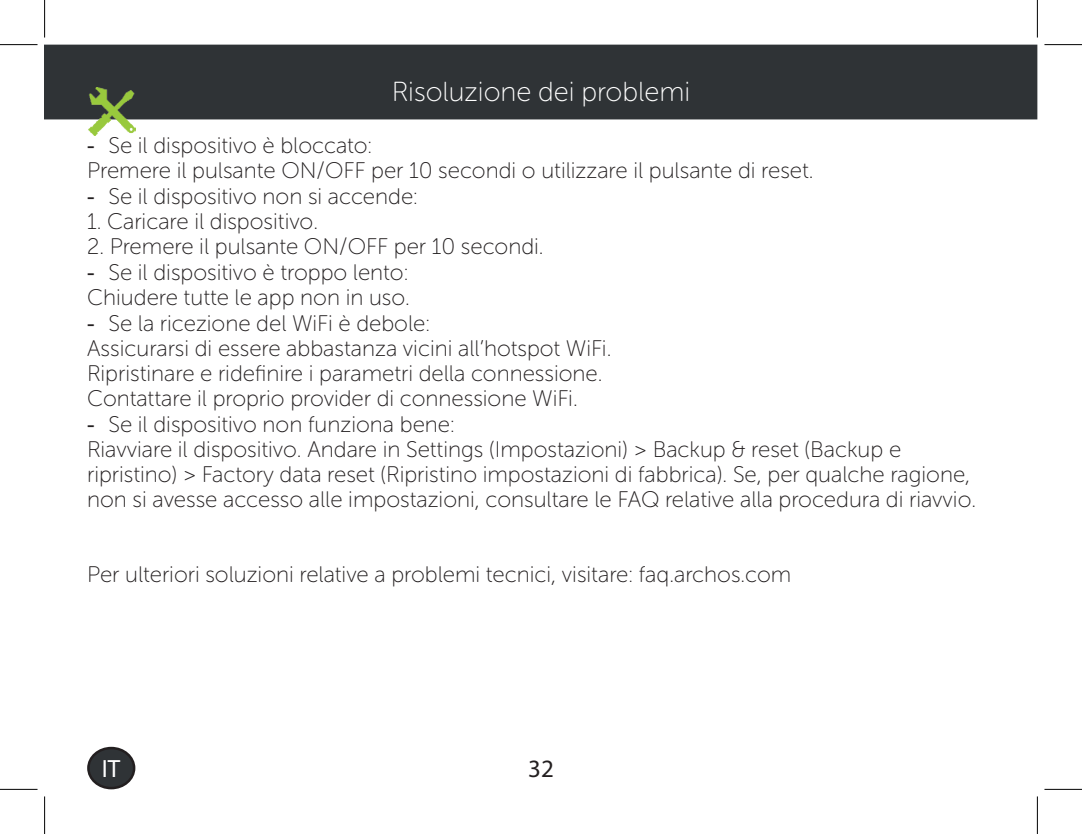
<style>
.page{position:relative;width:1082px;height:834px;background:#fff}
.page>*{position:absolute;margin:0;border:0;box-sizing:border-box;transform-origin:0 0}
.t1{font:27.5px "Museo Sans Rounded 100";color:#fff}
.t2{font:25px "Myriad Pro";color:#fff}
.t3{font:25px "Myriad Pro";color:#231f20}
.t4{font:22.5px/25px "Museo Sans Rounded 100";color:#231f20}
.s1{font-family:"Arial"}
</style>
<div class="page">
<div style="left:45px;top:45px;width:992px;height:74px;background:#2f3336"></div>
<img style="left:87px;top:87px;width:49px;height:49px">
<div style="left:88px;top:747px;width:46px;height:40px;background:#2f3336;border-radius:50%"></div>
<div style="left:87px;top:746px;width:48px;height:43px;border:2px solid #231f20;border-radius:50%"></div>
<hr style="left:0;top:44px;width:38px;height:1px;background:#000">
<hr style="left:1044px;top:44px;width:37px;height:1px;background:#000">
<hr style="left:0;top:788px;width:38px;height:1px;background:#000">
<hr style="left:1044px;top:788px;width:37px;height:1px;background:#000">
<hr style="left:44px;top:0;width:1px;height:37px;background:#000">
<hr style="left:44px;top:796px;width:1px;height:37px;background:#000">
<hr style="left:1036px;top:0;width:1px;height:37px;background:#000">
<hr style="left:1036px;top:796px;width:1px;height:37px;background:#000">
<p class="t1" style="left:392px;top:77px;width:300px">Risoluzione dei problemi</p>
<p class="t4" style="left:87px;top:133px;width:727px"><span class="s1">-</span> Se il dispositivo è bloccato:<br>Premere il pulsante ON/OFF per 10 secondi o utilizzare il pulsante di reset.</p>
<p class="t4" style="left:87px;top:184px;width:332px"><span class="s1">-</span> Se il dispositivo non si accende:</p>
<p class="t4" style="left:87px;top:209px;width:232px">1. Caricare il dispositivo.</p>
<p class="t4" style="left:87px;top:234px;width:458px">2. Premere il pulsante ON/OFF per 10 secondi.</p>
<p class="t4" style="left:87px;top:260px;width:324px"><span class="s1">-</span> Se il dispositivo è troppo lento:<br>Chiudere tutte le app non in uso.</p>
<p class="t4" style="left:87px;top:311px;width:525px"><span class="s1">-</span> Se la ricezione del WiFi è debole:<br>Assicurarsi di essere abbastanza vicini all’hotspot WiFi.<br>Ripristinare e ridefinire i parametri della connessione.<br>Contattare il proprio provider di connessione WiFi.</p>
<p class="t4" style="left:87px;top:412px;width:890px"><span class="s1">-</span> Se il dispositivo non funziona bene:<br>Riavviare il dispositivo. Andare in Settings (Impostazioni) &gt; Backup &amp; reset (Backup e ripristino) &gt; Factory data reset (Ripristino impostazioni di fabbrica). Se, per qualche ragione, non si avesse accesso alle impostazioni, consultare le FAQ relative alla procedura di riavvio.</p>
<p class="t4" style="left:87px;top:562px;width:705px">Per ulteriori soluzioni relative a problemi tecnici, visitare: faq.archos.com</p>
<p class="t2" style="left:102px;top:753px;width:20px">IT</p>
<p class="t3" style="left:528px;top:753px;width:27px">32</p>
</div>
